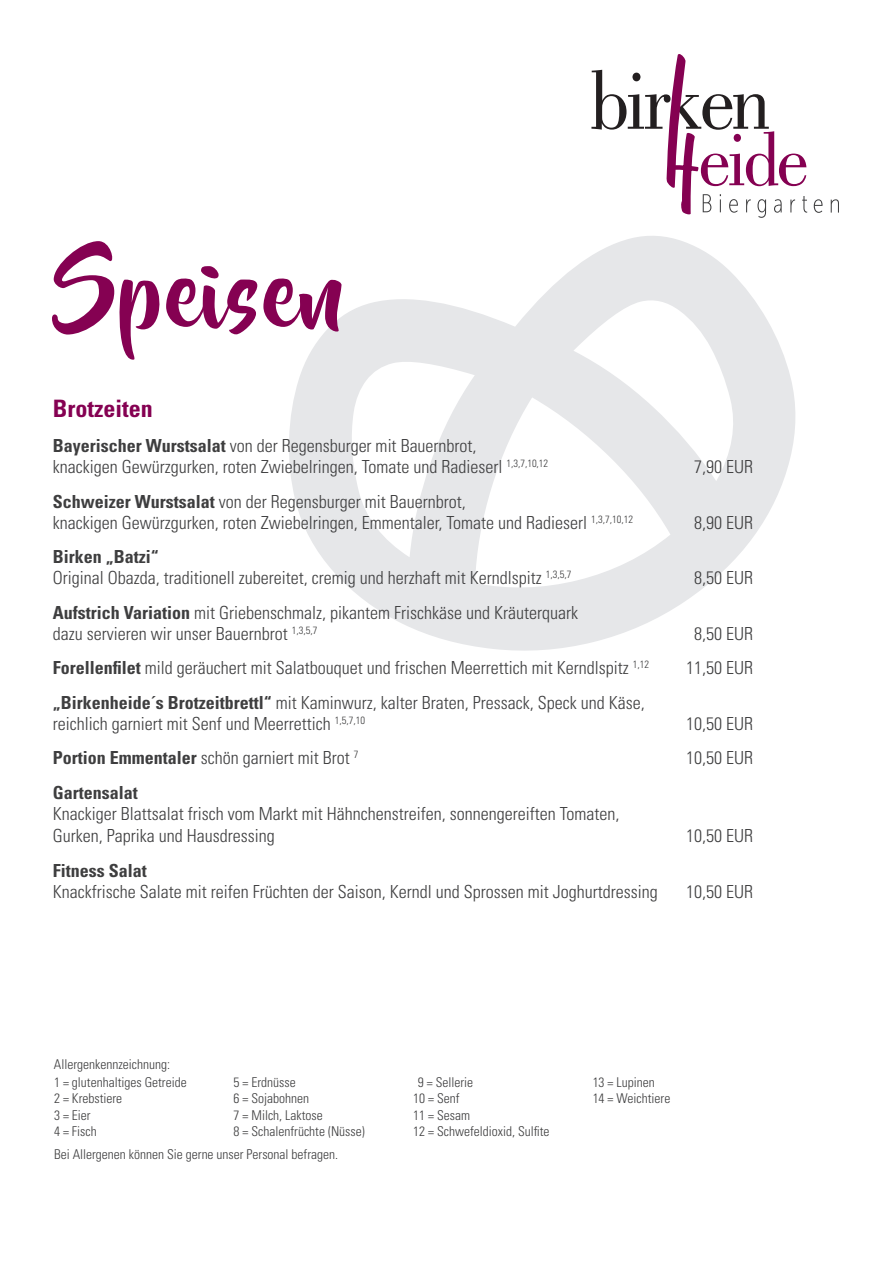
<style>
.page{position:relative;width:893px;height:1263px;background:#fff}
.page>*{position:absolute;margin:0;border:0;box-sizing:border-box;transform-origin:0 0}
.t1{font:90px "Beyond The Mountains";letter-spacing:.025em;color:#850152}
.t2{font:700 condensed 24px "Univers";color:#850152}
.t3{font:300 condensed 18px "Univers";color:#3e3e3f}
.t4{font:700 condensed 18px "Univers";color:#3e3e3f}
.t5{font:300 condensed 13.5px "Univers";color:#3e3e3f}
.s1{font-weight:700}
</style>
<div class="page">
<svg style="left:289px;top:236px;width:507px;height:415px;fill:#e9eaeb"></svg>
<svg style="left:814px;top:199px;width:8px;height:14px"></svg>
<svg style="left:831px;top:199px;width:8px;height:14px"></svg>
<svg style="left:591px;top:54px;width:216px;height:164px"></svg>
<p class="t1" style="left:53px;top:246px;width:293px">Speisen</p>
<p class="t2" style="left:53px;top:393px;width:102px">Brotzeiten</p>
<p class="t3" style="left:53px;top:435px;width:425px"><span class="s1">Bayerischer Wurstsalat</span> von der Regensburger mit Bauernbrot,</p>
<p class="t3" style="left:53px;top:456px;width:497px">knackigen Gewürzgurken, roten Zwiebelringen, Tomate und Radieserl <sup>1,3,7,10,12</sup></p>
<p class="t3" style="left:694px;top:456px;width:60px">7,90 EUR</p>
<p class="t3" style="left:53px;top:490px;width:414px"><span class="s1">Schweizer Wurstsalat</span> von der Regensburger mit Bauernbrot,</p>
<p class="t3" style="left:53px;top:511px;width:582px">knackigen Gewürzgurken, roten Zwiebelringen, Emmentaler, Tomate und Radieserl <sup>1,3,7,10,12</sup></p>
<p class="t3" style="left:694px;top:511px;width:60px">8,90 EUR</p>
<p class="t4" style="left:53px;top:546px;width:107px">Birken „Batzi“</p>
<p class="t3" style="left:53px;top:567px;width:520px">Original Obazda, traditionell zubereitet, cremig und herzhaft mit Kerndlspitz <sup>1,3,5,7</sup></p>
<p class="t3" style="left:694px;top:567px;width:60px">8,50 EUR</p>
<p class="t3" style="left:53px;top:601px;width:527px"><span class="s1">Aufstrich Variation</span> mit Griebenschmalz, pikantem Frischkäse und Kräuterquark</p>
<p class="t3" style="left:53px;top:622px;width:266px">dazu servieren wir unser Bauernbrot <sup>1,3,5,7</sup></p>
<p class="t3" style="left:694px;top:622px;width:60px">8,50 EUR</p>
<p class="t3" style="left:53px;top:657px;width:598px"><span class="s1">Forellenfilet</span> mild geräuchert mit Salatbouquet und frischen Meerrettich mit Kerndlspitz <sup>1,12</sup></p>
<p class="t3" style="left:686px;top:657px;width:68px">11,50 EUR</p>
<p class="t3" style="left:53px;top:691px;width:593px"><span class="s1">„Birkenheide´s Brotzeitbrettl“</span> mit Kaminwurz, kalter Braten, Pressack, Speck und Käse,</p>
<p class="t3" style="left:53px;top:712px;width:314px">reichlich garniert mit Senf und Meerrettich <sup>1,5,7,10</sup></p>
<p class="t3" style="left:686px;top:712px;width:68px">10,50 EUR</p>
<p class="t3" style="left:53px;top:747px;width:307px"><span class="s1">Portion Emmentaler</span> schön garniert mit Brot <sup>7</sup></p>
<p class="t3" style="left:686px;top:747px;width:68px">10,50 EUR</p>
<p class="t4" style="left:53px;top:781px;width:86px">Gartensalat</p>
<p class="t3" style="left:53px;top:802px;width:568px">Knackiger Blattsalat frisch vom Markt mit Hähnchenstreifen, sonnengereiften Tomaten,</p>
<p class="t3" style="left:53px;top:825px;width:223px">Gurken, Paprika und Hausdressing</p>
<p class="t3" style="left:686px;top:825px;width:68px">10,50 EUR</p>
<p class="t4" style="left:53px;top:859px;width:95px">Fitness Salat</p>
<p class="t3" style="left:53px;top:880px;width:606px">Knackfrische Salate mit reifen Früchten der Saison, Kerndl und Sprossen mit Joghurtdressing</p>
<p class="t3" style="left:686px;top:880px;width:68px">10,50 EUR</p>
<p class="t5" style="left:54px;top:1056px;width:118px">Allergenkennzeichnung:</p>
<p class="t5" style="left:54px;top:1074px;width:134px">1 = glutenhaltiges Getreide</p>
<p class="t5" style="left:54px;top:1090px;width:70px">2 = Krebstiere</p>
<p class="t5" style="left:54px;top:1107px;width:38px">3 = Eier</p>
<p class="t5" style="left:54px;top:1123px;width:44px">4 = Fisch</p>
<p class="t5" style="left:234px;top:1074px;width:64px">5 = Erdnüsse</p>
<p class="t5" style="left:234px;top:1090px;width:77px">6 = Sojabohnen</p>
<p class="t5" style="left:234px;top:1107px;width:91px">7 = Milch, Laktose</p>
<p class="t5" style="left:234px;top:1123px;width:133px">8 = Schalenfrüchte (Nüsse)</p>
<p class="t5" style="left:54px;top:1146px;width:286px">Bei Allergenen können Sie gerne unser Personal befragen.</p>
<p class="t5" style="left:418px;top:1074px;width:57px">9 = Sellerie</p>
<p class="t5" style="left:413px;top:1090px;width:48px">10 = Senf</p>
<p class="t5" style="left:413px;top:1107px;width:58px">11 = Sesam</p>
<p class="t5" style="left:413px;top:1123px;width:138px">12 = Schwefeldioxid, Sulfite</p>
<p class="t5" style="left:593px;top:1074px;width:64px">13 = Lupinen</p>
<p class="t5" style="left:593px;top:1090px;width:79px">14 = Weichtiere</p>
</div>
